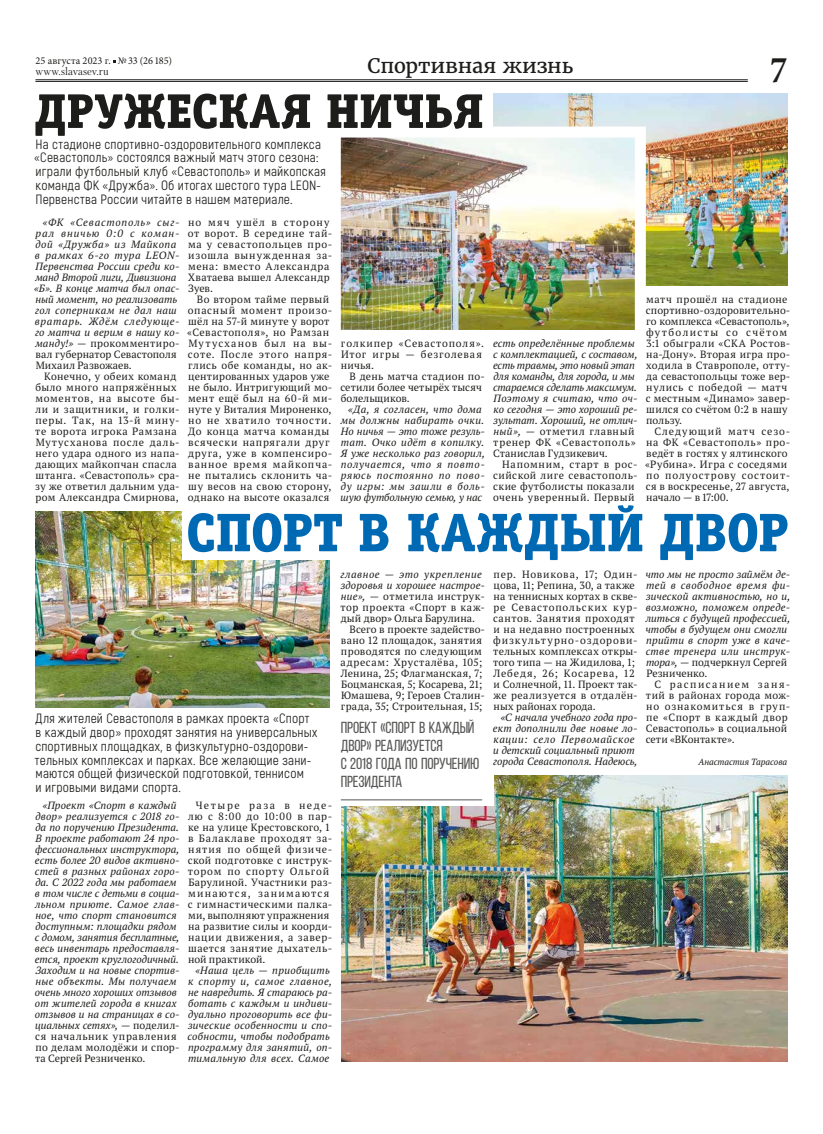
<style>
.page{position:relative;width:823px;height:1134px;background:#fff}
.page>*{position:absolute;margin:0;border:0;box-sizing:border-box;transform-origin:0 0}
.t1{font:700 condensed 38px "Minion Pro";color:#1d1d1b}
.t2{font:20px "Merriweather";letter-spacing:-.01em;color:#1d1d1b}
.t3{font:16px/18px "Bebas Neue";letter-spacing:-.01em;color:#575756}
.t4{font:13.5px/13.9px "Akrobat";letter-spacing:.015em;color:#1d1d1b}
.t5{font:10.5px/11px "PT Serif Pro";letter-spacing:.04em;color:#1d1d1b}
.t6{font:italic 10.5px/11px "PT Serif Pro";letter-spacing:.01em;color:#1d1d1b}
.t7{font:italic 10.5px/11px "PT Serif Pro";letter-spacing:.03em;color:#1d1d1b}
.t8{font:10.5px/11px "PT Serif Pro";letter-spacing:.06em;color:#1d1d1b}
.t9{font:10.5px/11px "PT Serif Pro";letter-spacing:.015em;color:#1d1d1b}
.t10{font:10.5px "PT Serif Pro";letter-spacing:.01em;color:#1d1d1b}
.t11{font:10.5px/11px "PT Serif Pro";letter-spacing:.075em;color:#1d1d1b}
.t12{font:10.5px "PT Serif Pro";letter-spacing:.005em;color:#1d1d1b}
.t13{font:10.5px "Minion Pro";color:#1d1d1b}
.t14{font:10.5px "PT Serif Pro";letter-spacing:.02em;color:#1d1d1b}
.t15{font:italic 10.5px "PT Serif Pro";letter-spacing:.045em;color:#1d1d1b}
.t16{font:10.5px "Petersburg";letter-spacing:.005em;color:#1d1d1b}
.t17{font:italic 9px "PT Serif Pro";letter-spacing:-.01em;color:#1d1d1b}
.s1{font-style:normal}
.s2{font-style:italic}
</style>
<div class="page">
<img style="left:35px;top:512px;width:294px;height:195px">
<img style="left:493px;top:93px;width:294px;height:192px">
<img style="left:340px;top:121px;width:311px;height:209px">
<img style="left:341px;top:776px;width:446px;height:286px">
<svg style="left:35px;top:94px;width:447px;height:42px"></svg>
<div style="left:182px;top:505px;width:167px;height:55px;background:#fff"></div>
<svg style="left:188px;top:505px;width:599px;height:55px"></svg>
<div style="left:329px;top:716px;width:164px;height:89px;background:#fff"></div>
<hr style="left:340px;top:799px;width:142px;height:1px;background:#575756">
<hr style="left:35px;top:80px;width:712px;height:1px;background:#1d1d1b">
<hr style="left:35px;top:81px;width:712px;height:1px;background:#1d1d1b">
<p class="t13" style="left:35px;top:54px;width:138px">25 августа 2023 г. №33 (26 185)</p>
<p class="t16" style="left:35px;top:64px;width:75px">www.slavasev.ru</p>
<h2 class="t2" style="left:367px;top:54px;width:207px">Спортивная жизнь</h2>
<h1 class="t1" style="left:769px;top:47px;width:19px">7</h1>
<p class="t4" style="left:34px;top:137px;width:293px">На стадионе спортивно-оздоровительного комплекса «Севастополь» состоялся важный матч этого сезона: играли футбольный клуб «Севастополь» и майкопская команда ФК «Дружба». Об итогах шестого тура LEON-Первенства России читайте в нашем материале.</p>
<p class="t7" style="left:34px;top:216px;width:147px;text-indent:8px">«ФК «Севастополь» сыг&shy;рал вничью 0:0 с коман&shy;дой «Дружба» из Майкопа в рамках 6-го тура LEON-<br>Первенства России среди ко&shy;манд Второй лиги, Дивизиона «Б». В конце матча был опас&shy;ный момент, но реализовать гол соперникам не дал наш вратарь. Ждём следующе&shy;го матча и верим в нашу ко&shy;манду!» <span class="s1">— прокомментиро&shy;вал губернатор Севастополя<br>Михаил Развожаев.</span></p>
<p class="t5" style="left:35px;top:370px;width:146px;text-align:center">Конечно, у обеих команд было много напряжённых моментов, на высоте бы&shy;ли и защитники, и голки&shy;перы. Так, на 13-й мину&shy;те ворота игрока Рамзана<br>Мутусханова после даль&shy;него удара одного из напа&shy;дающих майкопчан спасла штанга. «Севастополь» сра&shy;зу же ответил дальним уда&shy;ром Александра Смирнова,</p>
<p class="t8" style="left:188px;top:216px;width:146px">но мяч ушёл в сторону от ворот. В середине тай&shy;ма у севастопольцев про&shy;изошла вынужденная за&shy;мена: вместо Александра<br>Хватаева вышел Александр<br>Зуев.</p>
<p class="t5" style="left:187px;top:293px;width:147px;text-indent:10px">Во втором тайме первый опасный момент произо&shy;шёл на 57-й минуте у ворот «Севастополя», но Рамзан<br>Мутусханов был на вы&shy;соте. После этого напря&shy;глись обе команды, но ак&shy;центированных ударов уже не было. Интригующий мо&shy;мент ещё был на 60-й ми&shy;нуте у Виталия Мироненко, но не хватило точности.<br>До конца матча команды всячески напрягали друг друга, уже в компенсиро&shy;ванное время майкопча&shy;не пытались склонить ча&shy;шу весов на свою сторону, однако на высоте оказался</p>
<p class="t11" style="left:341px;top:337px;width:144px">голкипер «Севастополя».<br>Итог игры — безголевая ничья.</p>
<p class="t9" style="left:340px;top:370px;width:146px;text-indent:9px">В день матча стадион по&shy;сетили более четырёх тысяч болельщиков.</p>
<p class="t7" style="left:340px;top:403px;width:146px;text-align:center">«Да, я согласен, что дома мы должны набирать очки.<br>Но ничья — это тоже резуль&shy;тат. Очко идёт в копилку.<br>Я уже несколько раз говорил, получается, что я повто&shy;ряюсь постоянно по пово&shy;ду игры: мы зашли в боль&shy;шую футбольную семью, у нас</p>
<p class="t6" style="left:492px;top:337px;width:146px">есть определённые проблемы с комплектацией, с составом, есть травмы, это новый этап для команды, для города, и мы стараемся сделать максимум.<br>Поэтому я считаю, что оч&shy;ко сегодня — это хороший ре&shy;зультат. Хороший, не отлич&shy;ный», <span class="s1">— отметил главный тренер ФК «Севастополь»<br>Станислав Гудзикевич.</span></p>
<p class="t5" style="left:493px;top:458px;width:146px;text-indent:9px">Напомним, старт в рос&shy;сийской лиге севастополь&shy;ские футболисты показали очень уверенный. Первый</p>
<p class="t5" style="left:645px;top:293px;width:146px">матч прошёл на стадионе спортивно-оздоровительно&shy;го комплекса «Севастополь», футболисты со счётом<br>3:1 обыграли «СКА Ростов&shy;на-Дону». Вторая игра про&shy;ходила в Ставрополе, отту&shy;да севастопольцы тоже вер&shy;нулись с победой — матч с местным «Динамо» завер&shy;шился со счётом 0:2 в нашу пользу.</p>
<p class="t5" style="left:644px;top:425px;width:147px;text-indent:9px">Следующий матч сезо&shy;на ФК «Севастополь» про&shy;ведёт в гостях у ялтинского «Рубина». Игра с соседями по полуострову состоит&shy;ся в воскресенье, 27 августа, начало — в 17:00.</p>
<p class="t4" style="left:35px;top:711px;width:284px">Для жителей Севастополя в рамках проекта «Спорт в каждый двор» проходят занятия на универсальных спортивных площадках, в физкультурно-оздорови&shy;тельных комплексах и парках. Все желающие зани&shy;маются общей физической подготовкой, теннисом<br>и игровыми видами спорта.</p>
<p class="t6" style="left:35px;top:799px;width:146px;text-indent:8px">«Проект «Спорт в каждый двор» реализуется с 2018 го&shy;да по поручению Президента.<br>В проекте работают 24 про&shy;фессиональных инструктора, есть более 20 видов активно&shy;стей в разных районах горо&shy;да. С 2022 года мы работаем в том числе с детьми в социа&shy;льном приюте. Самое глав&shy;ное, что спорт становится доступным: площадки рядом с домом, занятия бесплатные, весь инвентарь предоставля&shy;ется, проект круглогодичный.<br>Заходим и на новые спортив&shy;ные объекты. Мы получаем очень много хороших отзывов от жителей города в книгах отзывов и на страницах в со&shy;циальных сетях», <span class="s1">— поделил&shy;ся начальник управления по делам молодёжи и спор&shy;та Сергей Резниченко.</span></p>
<p class="t5" style="left:188px;top:799px;width:146px;text-indent:8px">Четыре раза в неде&shy;лю с 8:00 до 10:00 в пар&shy;ке на улице Крестовского, 1 в Балаклаве проходят за&shy;нятия по общей физиче&shy;ской подготовке с инструк&shy;тором по спорту Ольгой<br>Барулиной. Участники раз&shy;минаются, занимаются с гимнастическими палка&shy;ми, выполняют упражнения на развитие силы и коорди&shy;нации движения, а завер&shy;шается занятие дыхатель&shy;ной практикой.</p>
<p class="t6" style="left:187px;top:964px;width:146px;text-align:center">«Наша цель — приобщить<br>к спорту и, самое главное, не навредить. Я стараюсь ра&shy;ботать с каждым и индиви&shy;дуально проговорить все фи&shy;зические особенности и спо&shy;собности, чтобы подобрать программу для занятий, оп&shy;тимальную для всех. Самое</p>
<p class="t15" style="left:340px;top:567px;width:143px">главное — это укрепление</p>
<p class="t6" style="left:340px;top:579px;width:146px">здоровья и хорошее настрое-</p>
<p class="t5" style="left:340px;top:590px;width:146px"><span class="s2">ние»,</span> — отметила инструк-</p>
<p class="t5" style="left:340px;top:601px;width:146px">тор проекта «Спорт в каж-</p>
<p class="t12" style="left:340px;top:611px;width:136px">дый двор» Ольга Барулина.</p>
<p class="t12" style="left:349px;top:622px;width:137px">Всего в проекте задейство-</p>
<p class="t5" style="left:341px;top:634px;width:142px">вано 12 площадок, занятия</p>
<p class="t5" style="left:341px;top:645px;width:142px">проводятся по следующим</p>
<p class="t8" style="left:340px;top:656px;width:143px">адресам: Хрусталёва, 105;</p>
<p class="t14" style="left:340px;top:666px;width:143px">Ленина, 25; Флагманская, 7;</p>
<p class="t10" style="left:341px;top:677px;width:143px">Боцманская, 5; Косарева, 21;</p>
<p class="t10" style="left:341px;top:688px;width:144px">Юмашева, 9; Героев Сталин-</p>
<p class="t5" style="left:341px;top:700px;width:143px">града, 35; Строительная, 15;</p>
<h3 class="t3" style="left:340px;top:719px;width:140px">Проект «Спорт в каждый двор» реализуется<br>с 2018 года по поручению<br>Президента</h3>
<p class="t5" style="left:493px;top:568px;width:146px">пер. Новикова, 17; Один&shy;цова, 11; Репина, 30, а также на теннисных кортах в скве&shy;ре Севастопольских кур&shy;сантов. Занятия проходят и на недавно построенных физкультурно-оздорови&shy;тельных комплексах откры&shy;того типа — на Жидилова, 1;<br>Лебедя, 26; Косарева, 12 и Солнечной, 11. Проект так&shy;же реализуется в отдалён&shy;ных районах города.</p>
<p class="t6" style="left:492px;top:711px;width:146px;text-indent:7px">«С начала учебного года про&shy;ект дополнили две новые ло&shy;кации: село Первомайское и детский социальный приют города Севастополя. Надеюсь,</p>
<p class="t6" style="left:645px;top:568px;width:146px">что мы не просто займём де&shy;тей в свободное время фи&shy;зической активностью, но и, возможно, поможем опреде&shy;литься с будущей профессией, чтобы в будущем они смогли прийти в спорт уже в каче&shy;стве тренера или инструк&shy;тора», <span class="s1">— подчеркнул Сергей<br>Резниченко.</span></p>
<p class="t5" style="left:645px;top:678px;width:146px;text-indent:9px">С расписанием заня&shy;тий в районах города мож&shy;но ознакомиться в груп&shy;пе «Спорт в каждый двор<br>Севастополь» в социальной сети «ВКонтакте».</p>
<p class="t17" style="left:698px;top:755px;width:90px">Анастастия Тарасова</p>
</div>
